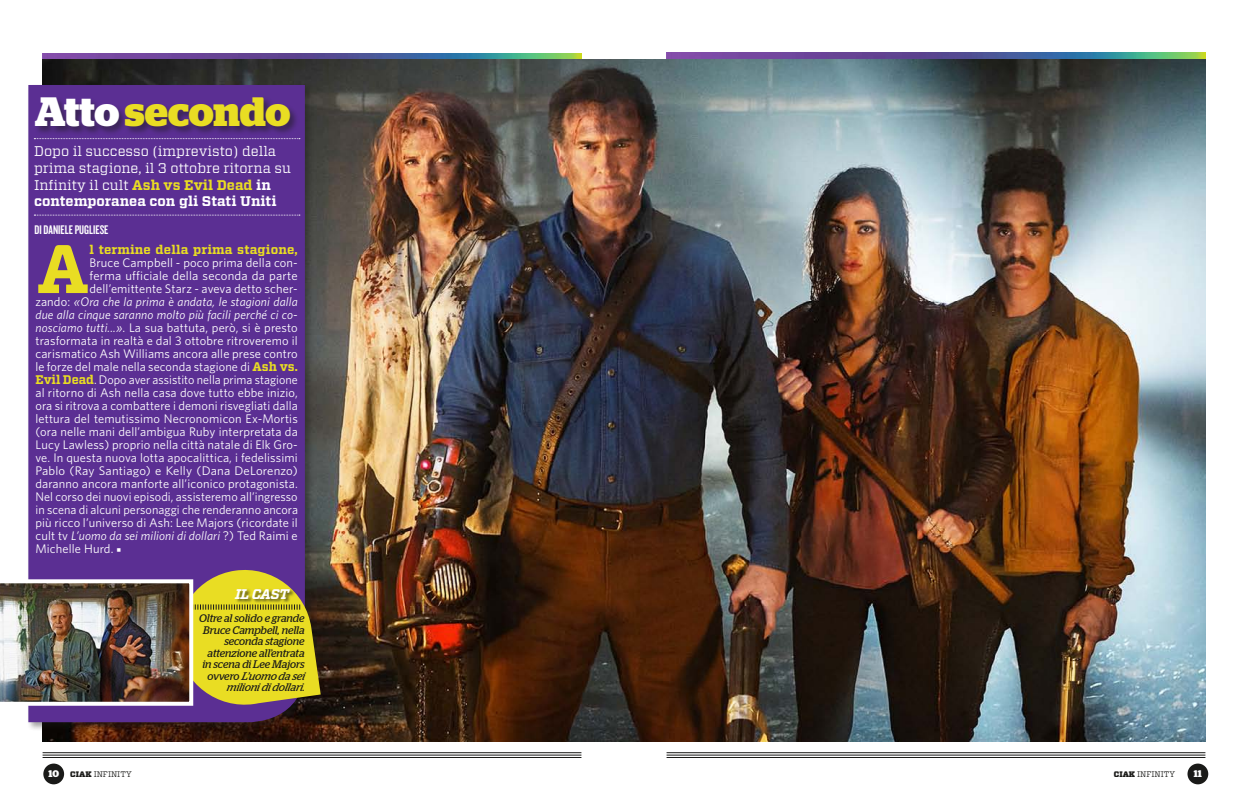
<style>
.page{position:relative;width:1248px;height:794px;background:#fff}
.page>*{position:absolute;margin:0;border:0;box-sizing:border-box;transform-origin:0 0}
.t1{font:700 68.2px "Vitesse";color:#e9dd23}
.t2{font:700 41px "Stag";color:#e9dd23}
.t3{font:14px/16.8px "Vitesse";color:#fff}
.t4{font:italic 700 14px "Vitesse";letter-spacing:-.045em;color:#fff}
.t5{font:13px "Knockout 48 Featherweight";color:#fff}
.t6{font:12.5px "Whitney";letter-spacing:.01em;color:#fff}
.t7{font:italic 12.5px "Whitney";letter-spacing:.01em;color:#fff}
.t8{font:700 12.5px "Vitesse";letter-spacing:.01em;color:#e9dd23}
.t9{font:italic 11px/11.5px "Stag";letter-spacing:-.005em;color:#1a1a18;text-align:right}
.t10{font:700 9.6px "Stag";color:#fff}
.t11{font:8px "Vitesse";color:#1a1a18}
.s1{color:#fff}
.s2{font-weight:700;color:#e9dd23}
.s3{font-weight:700}
.s4{font-style:normal}
.s5{font-style:italic}
.s6{font-family:"Vitesse";font-weight:700;color:#e9dd23}
.s7{font-family:"Minion Pro";font-size:12px}
.s8{font-family:"Stag";font-weight:700;font-size:9.6px;color:#fff}
.s9{font-weight:900}
</style>
<div class="page">
<hr style="left:43px;top:757px;width:538px;height:1px;background:#1a1a18">
<hr style="left:43px;top:755px;width:538px;height:1px;background:#1a1a18">
<hr style="left:43px;top:752px;width:538px;height:1px;background:#1a1a18">
<div style="left:43px;top:763px;width:21px;height:21px;background:#1a1a18;border-radius:50%"></div>
<img style="left:43px;top:60px;width:1162px;height:681px">
<img style="left:43px;top:53px;width:538px;height:6px">
<img style="left:666px;top:52px;width:539px;height:7px">
<hr style="left:666px;top:757px;width:539px;height:1px;background:#1a1a18">
<hr style="left:666px;top:755px;width:539px;height:1px;background:#1a1a18">
<hr style="left:666px;top:752px;width:539px;height:1px;background:#1a1a18">
<div style="left:1187px;top:763px;width:21px;height:21px;background:#1a1a18;border-radius:50%"></div>
<div style="left:27px;top:84px;width:287px;height:648px;background:#1a1a18;opacity:.4"></div>
<div style="left:28px;top:85px;width:277px;height:637px;background:#5b2f93"></div>
<div style="left:34px;top:96px;width:265px;height:40px;background:#1a1a18;opacity:.5"></div>
<svg style="left:34px;top:138px;width:266px;height:1px"></svg>
<svg style="left:34px;top:215px;width:266px;height:1px"></svg>
<img style="left:0;top:565px;width:321px;height:144px">
<h2 class="t2" style="left:35px;top:88px;width:257px"><span class="s1">Atto</span>secondo</h2>
<p class="t3" style="left:34px;top:142px;width:258px">Dopo il successo (imprevisto) della prima stagione, il 3 ottobre ritorna su Infinity il cult <span class="s2">Ash vs Evil Dead</span> <span class="s3">in contemporanea con gli Stati Uniti</span></p>
<p class="t5" style="left:35px;top:222px;width:75px">DI DANIELE PUGLIESE</p>
<h1 class="t1" style="left:37px;top:224px;width:53px">A</h1>
<p class="t8" style="left:89px;top:241px;width:209px">l termine della prima stagione,</p>
<p class="t6" style="left:89px;top:254px;width:210px">Bruce Campbell - poco prima della con-</p>
<p class="t6" style="left:89px;top:267px;width:210px">ferma ufficiale della seconda da parte</p>
<p class="t6" style="left:89px;top:280px;width:210px">dell’emittente Starz - aveva detto scher-</p>
<p class="t7" style="left:35px;top:293px;width:264px"><span class="s4">zando:</span> «Ora che la prima è andata, le stagioni dalla</p>
<p class="t7" style="left:35px;top:306px;width:264px">due alla cinque saranno molto più facili perché ci co-</p>
<p class="t6" style="left:35px;top:319px;width:264px"><span class="s5">nosciamo tutti...»</span>. La sua battuta, però, si è presto</p>
<p class="t6" style="left:35px;top:332px;width:264px">trasformata in realtà e dal 3 ottobre ritroveremo il</p>
<p class="t6" style="left:35px;top:345px;width:264px">carismatico Ash Williams ancora alle prese contro</p>
<p class="t6" style="left:35px;top:358px;width:264px">le forze del male nella seconda stagione di <span class="s6">Ash vs.</span></p>
<p class="t6" style="left:35px;top:371px;width:264px"><span class="s6">Evil Dead</span>. Dopo aver assistito nella prima stagione</p>
<p class="t6" style="left:35px;top:384px;width:264px">al ritorno di Ash nella casa dove tutto ebbe inizio,</p>
<p class="t6" style="left:35px;top:397px;width:264px">ora si ritrova a combattere i demoni risvegliati dalla</p>
<p class="t6" style="left:35px;top:410px;width:264px">lettura del temutissimo Necronomicon Ex-Mortis</p>
<p class="t6" style="left:35px;top:423px;width:264px">(ora nelle mani dell’ambigua Ruby interpretata da</p>
<p class="t6" style="left:35px;top:436px;width:264px">Lucy Lawless) proprio nella città natale di Elk Gro-</p>
<p class="t6" style="left:35px;top:449px;width:264px">ve. In questa nuova lotta apocalittica, i fedelissimi</p>
<p class="t6" style="left:35px;top:462px;width:264px">Pablo (Ray Santiago) e Kelly (Dana DeLorenzo)</p>
<p class="t6" style="left:35px;top:475px;width:264px">daranno ancora manforte all’iconico protagonista.</p>
<p class="t6" style="left:35px;top:488px;width:264px">Nel corso dei nuovi episodi, assisteremo all’ingresso</p>
<p class="t6" style="left:35px;top:501px;width:264px">in scena di alcuni personaggi che renderanno ancora</p>
<p class="t6" style="left:35px;top:514px;width:264px">più ricco l’universo di Ash: Lee Majors (ricordate il</p>
<p class="t7" style="left:35px;top:527px;width:264px"><span class="s4">cult tv</span> L’uomo da sei milioni di dollari <span class="s4">?) Ted Raimi e</span></p>
<p class="t6" style="left:35px;top:540px;width:87px">Michelle Hurd. <span class="s7">■</span></p>
<p class="t4" style="left:235px;top:584px;width:55px">IL CAST</p>
<p class="t9" style="left:199px;top:612px;width:109px">Oltre al solido e grande<br>Bruce Campbell, nella seconda stagione attenzione all’entrata in scena di Lee Majors ovvero L’uomo da sei milionididollari.</p>
<p class="t11" style="left:48px;top:769px;width:85px"><span class="s8">10</span> <span class="s9">CIAK</span> infinity</p>
<p class="t11" style="left:1113px;top:769px;width:63px"><span class="s9">CIAK</span> infinity</p>
<p class="t10" style="left:1193px;top:768px;width:10px">11</p>
</div>
